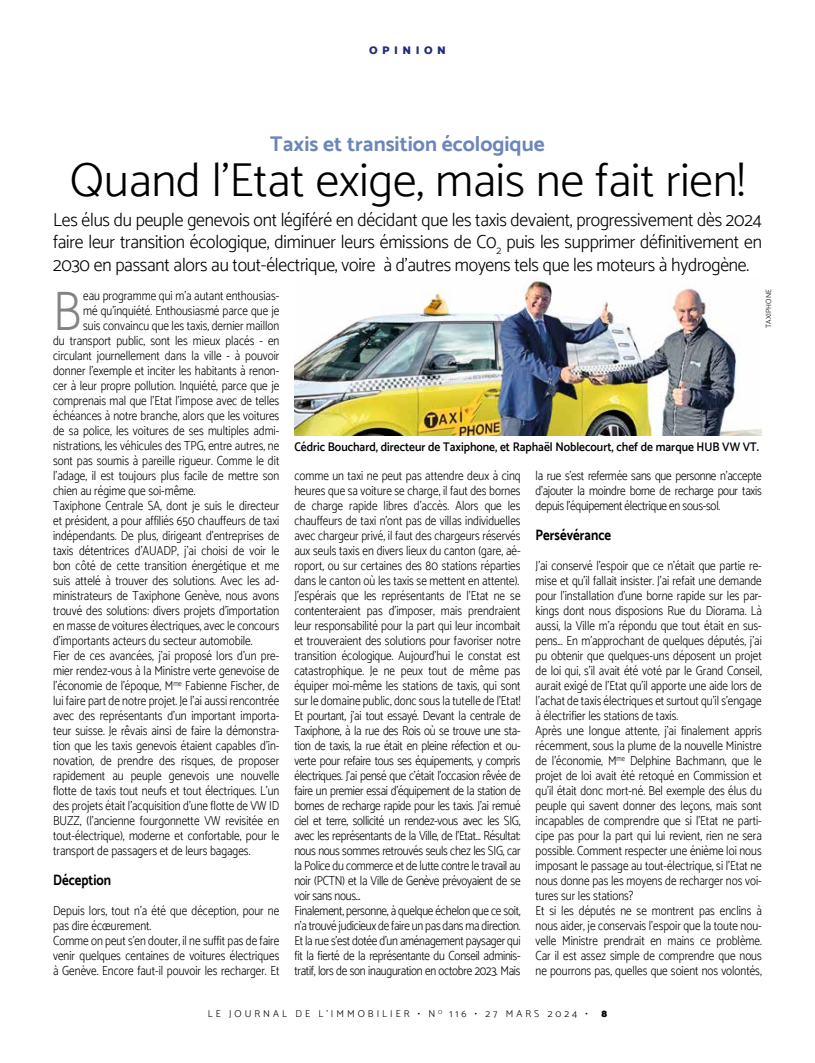
<style>
.page{position:relative;width:815px;height:1063px;background:#fff}
.page>*{position:absolute;margin:0;border:0;box-sizing:border-box;transform-origin:0 0}
.t1{font:300 56.38px "Catamaran";color:#838382;scale:.86 1}
.t2{font:300 47.5px "Catamaran";color:#000}
.t3{font:700 21.25px "Catamaran";color:#6c85ba}
.t4{font:300 18.75px/22.5px "Catamaran";letter-spacing:-.01em;color:#000;text-align:justify;scale:.95 1}
.t5{font:700 15px "Catamaran";color:#000;scale:.86 1}
.t6{font:300 13.12px/15px "Catamaran";color:#000;scale:.86 1}
.t7{font:300 13.12px/15px "Catamaran";letter-spacing:-.02em;color:#000;scale:.86 1}
.t8{font:600 12.5px "Catamaran";color:#000;scale:.92 1}
.t9{font:900 11.25px "Catamaran";letter-spacing:.4em;color:#232c77}
.t10{font:300 10px "Catamaran";letter-spacing:.3em;color:#000}
.t11{font:900 10px "Catamaran";color:#000}
.t12{font:300 7.5px "Catamaran";letter-spacing:.01em;color:#000}
</style>
<div class="page">
<img style="left:294px;top:280px;width:468px;height:156px">
<p class="t9" style="left:369px;top:43px;width:78px">OPINION</p>
<h3 class="t3" style="left:270px;top:131px;width:276px">Taxis et transition écologique</h3>
<h2 class="t2" style="left:70px;top:152px;width:676px">Quand l’Etat exige, mais ne fait rien!</h2>
<p class="t4" style="left:53px;top:208px;width:747px">Les élus du peuple genevois ont légiféré en décidant que les taxis devaient, progressivement dès 2024 faire leur transition écologique, diminuer leurs émissions de C0<sub>2</sub> puis les supprimer définitivement en 2030 en passant alors au tout-électrique, voire à d’autres moyens tels que les moteurs à hydrogène.</p>
<h1 class="t1" style="left:53px;top:278px;width:34px">B</h1>
<p class="t6" style="left:83px;top:288px;width:230px">eau programme qui m’a autant enthousias-</p>
<p class="t6" style="left:83px;top:303px;width:230px">mé qu’inquiété. Enthousiasmé parce que je</p>
<p class="t6" style="left:83px;top:318px;width:230px">suis convaincu que les taxis, dernier maillon</p>
<p class="t6" style="left:53px;top:333px;width:265px">du transport public, sont les mieux placés - en</p>
<p class="t6" style="left:53px;top:348px;width:265px">circulant journellement dans la ville - à pouvoir</p>
<p class="t6" style="left:53px;top:363px;width:265px">donner l’exemple et inciter les habitants à renon-</p>
<p class="t6" style="left:53px;top:378px;width:265px">cer à leur propre pollution. Inquiété, parce que je</p>
<p class="t6" style="left:53px;top:393px;width:265px">comprenais mal que l’Etat l’impose avec de telles</p>
<p class="t6" style="left:53px;top:408px;width:265px">échéances à notre branche, alors que les voitures</p>
<p class="t6" style="left:53px;top:423px;width:265px">de sa police, les voitures de ses multiples admi-</p>
<p class="t6" style="left:53px;top:438px;width:265px">nistrations, les véhicules des TPG, entre autres, ne</p>
<p class="t6" style="left:53px;top:453px;width:265px">sont pas soumis à pareille rigueur. Comme le dit</p>
<p class="t6" style="left:53px;top:468px;width:265px">l’adage, il est toujours plus facile de mettre son</p>
<p class="t6" style="left:53px;top:483px;width:167px">chien au régime que soi-même.</p>
<p class="t6" style="left:53px;top:498px;width:265px">Taxiphone Centrale SA, dont je suis le directeur</p>
<p class="t6" style="left:53px;top:513px;width:265px">et président, a pour affiliés 650 chauffeurs de taxi</p>
<p class="t6" style="left:53px;top:528px;width:265px">indépendants. De plus, dirigeant d’entreprises de</p>
<p class="t6" style="left:53px;top:543px;width:265px">taxis détentrices d’AUADP, j’ai choisi de voir le</p>
<p class="t6" style="left:53px;top:558px;width:265px">bon côté de cette transition énergétique et me</p>
<p class="t6" style="left:53px;top:573px;width:265px">suis attelé à trouver des solutions. Avec les ad-</p>
<p class="t6" style="left:53px;top:588px;width:265px">ministrateurs de Taxiphone Genève, nous avons</p>
<p class="t6" style="left:53px;top:603px;width:265px">trouvé des solutions: divers projets d’importation</p>
<p class="t6" style="left:53px;top:618px;width:265px">en masse de voitures électriques, avec le concours</p>
<p class="t6" style="left:53px;top:633px;width:233px">d’importants acteurs du secteur automobile.</p>
<p class="t6" style="left:53px;top:648px;width:265px">Fier de ces avancées, j’ai proposé lors d’un pre-</p>
<p class="t6" style="left:53px;top:663px;width:265px">mier rendez-vous à la Ministre verte genevoise de</p>
<p class="t6" style="left:53px;top:678px;width:265px">l’économie de l’époque, M<sup>me</sup> Fabienne Fischer, de</p>
<p class="t6" style="left:53px;top:693px;width:265px">lui faire part de notre projet. Je l’ai aussi rencontrée</p>
<p class="t6" style="left:53px;top:708px;width:265px">avec des représentants d’un important importa-</p>
<p class="t6" style="left:53px;top:723px;width:265px">teur suisse. Je rêvais ainsi de faire la démonstra-</p>
<p class="t6" style="left:53px;top:738px;width:265px">tion que les taxis genevois étaient capables d’in-</p>
<p class="t6" style="left:53px;top:753px;width:265px">novation, de prendre des risques, de proposer</p>
<p class="t6" style="left:53px;top:768px;width:265px">rapidement au peuple genevois une nouvelle</p>
<p class="t6" style="left:53px;top:783px;width:265px">flotte de taxis tout neufs et tout électriques. L’un</p>
<p class="t6" style="left:53px;top:798px;width:265px">des projets était l’acquisition d’une flotte de VW ID</p>
<p class="t6" style="left:53px;top:813px;width:265px">BUZZ, (l’ancienne fourgonnette VW revisitée en</p>
<p class="t6" style="left:53px;top:828px;width:265px">tout-électrique), moderne et confortable, pour le</p>
<p class="t6" style="left:53px;top:843px;width:231px">transport de passagers et de leurs bagages.</p>
<p class="t5" style="left:53px;top:871px;width:69px">Déception</p>
<p class="t6" style="left:53px;top:903px;width:265px">Depuis lors, tout n’a été que déception, pour ne pas dire écœurement.<br>Comme on peut s’en douter, il ne suffit pas de faire venir quelques centaines de voitures électriques à Genève. Encore faut-il pouvoir les recharger. Et</p>
<p class="t12" style="left:764px;top:328px;width:40px;rotate:-90deg">TAXIPHONE</p>
<p class="t8" style="left:294px;top:440px;width:507px">Cédric Bouchard, directeur de Taxiphone, et Raphaël Noblecourt, chef de marque HUB VW VT.</p>
<p class="t7" style="left:294px;top:468px;width:265px">comme un taxi ne peut pas attendre deux à cinq heures que sa voiture se charge, il faut des bornes de charge rapide libres d’accès. Alors que les chauffeurs de taxi n’ont pas de villas individuelles avec chargeur privé, il faut des chargeurs réservés aux seuls taxis en divers lieux du canton (gare, aé&shy;roport, ou sur certaines des 80 stations réparties dans le canton où les taxis se mettent en attente).<br>J’espérais que les représentants de l’Etat ne se contenteraient pas d’imposer, mais prendraient leur responsabilité pour la part qui leur incombait et trouveraient des solutions pour favoriser notre transition écologique. Aujourd’hui le constat est catastrophique. Je ne peux tout de même pas équiper moi-même les stations de taxis, qui sont sur le domaine public, donc sous la tutelle de l’Etat!<br>Et pourtant, j’ai tout essayé. Devant la centrale de Taxiphone, à la rue des Rois où se trouve une sta&shy;tion de taxis, la rue était en pleine réfection et ou&shy;verte pour refaire tous ses équipements, y compris électriques. J’ai pensé que c’était l’occasion rêvée de faire un premier essai d’équipement de la station de bornes de recharge rapide pour les taxis. J’ai remué ciel et terre, sollicité un rendez-vous avec les SIG, avec les représentants de la Ville, de l’Etat… Résultat: nous nous sommes retrouvés seuls chez les SIG, car la Police du commerce et de lutte contre le travail au noir (PCTN) et la Ville de Genève prévoyaient de se voir sans nous...<br>Finalement, personne, à quelque échelon que ce soit, n’a trouvé judicieux de faire un pas dans ma direction.<br>Et la rue s’est dotée d’un aménagement paysager qui fit la fierté de la représentante du Conseil adminis&shy;tratif, lors de son inauguration en octobre 2023. Mais</p>
<p class="t6" style="left:536px;top:468px;width:265px;text-align:justify">la rue s’est refermée sans que personne n’accepte d’ajouter la moindre borne de recharge pour taxis depuis l’équipement électrique en sous-sol.</p>
<p class="t5" style="left:536px;top:526px;width:89px">Persévérance</p>
<p class="t6" style="left:536px;top:558px;width:265px">J’ai conservé l’espoir que ce n’était que partie re&shy;mise et qu’il fallait insister. J’ai refait une demande pour l’installation d’une borne rapide sur les par&shy;kings dont nous disposions Rue du Diorama. Là aussi, la Ville m’a répondu que tout était en sus&shy;pens... En m’approchant de quelques députés, j’ai pu obtenir que quelques-uns déposent un projet de loi qui, s’il avait été voté par le Grand Conseil, aurait exigé de l’Etat qu’il apporte une aide lors de l’achat de taxis électriques et surtout qu’il s’engage à électrifier les stations de taxis.<br>Après une longue attente, j’ai finalement appris récemment, sous la plume de la nouvelle Ministre de l’économie, M<sup>me</sup> Delphine Bachmann, que le projet de loi avait été retoqué en Commission et qu’il était donc mort-né. Bel exemple des élus du peuple qui savent donner des leçons, mais sont incapables de comprendre que si l’Etat ne parti&shy;cipe pas pour la part qui lui revient, rien ne sera possible. Comment respecter une énième loi nous imposant le passage au tout-électrique, si l’Etat ne nous donne pas les moyens de recharger nos voi&shy;tures sur les stations?<br>Et si les députés ne se montrent pas enclins à nous aider, je conservais l’espoir que la toute nou&shy;velle Ministre prendrait en mains ce problème.<br>Car il est assez simple de comprendre que nous ne pourrons pas, quelles que soient nos volontés,</p>
<p class="t10" style="left:208px;top:1008px;width:382px">LE JOURNAL DE L’IMMOBILIER • N <sup>O</sup> 116 • 27 MARS 2024 •</p>
<p class="t11" style="left:601px;top:1008px;width:7px">8</p>
</div>
